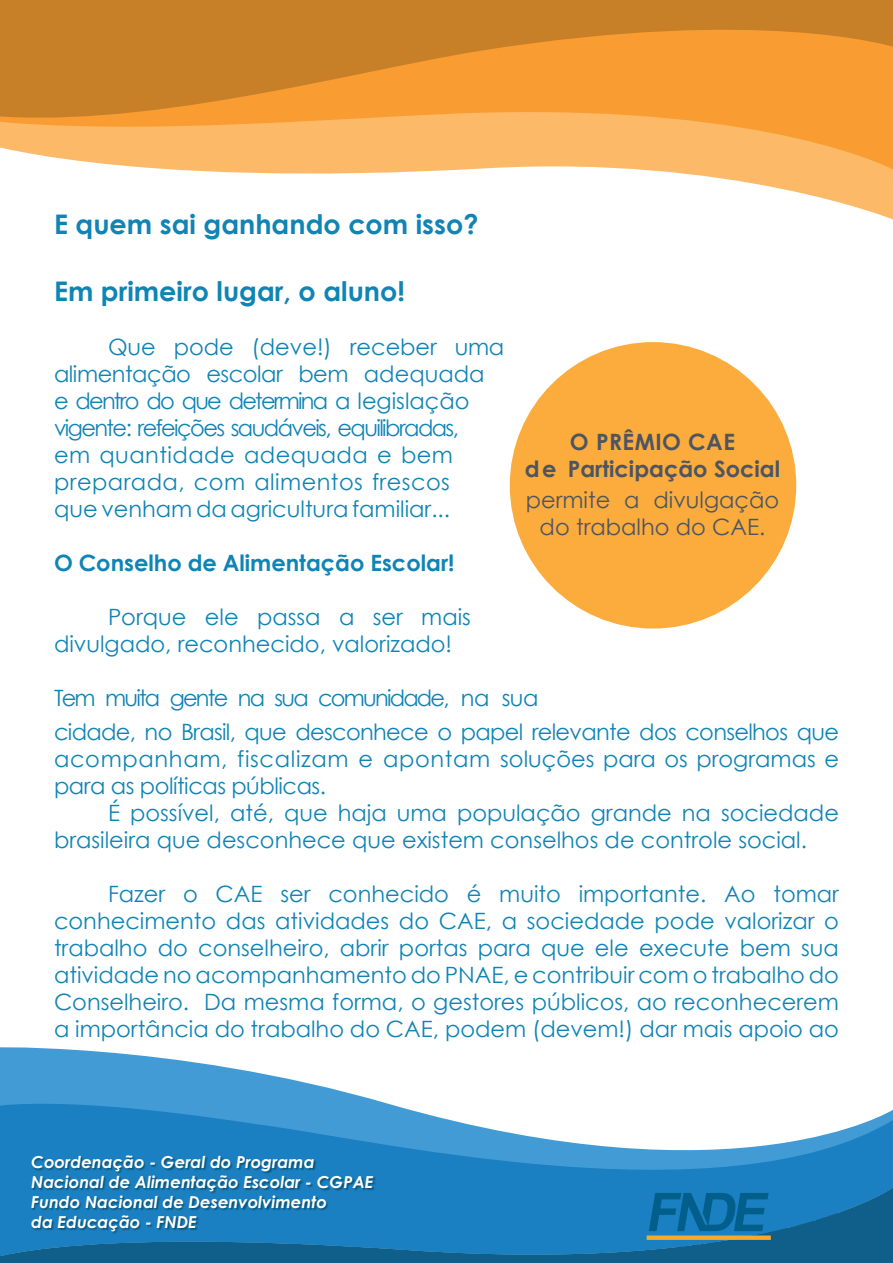
<style>
.page{position:relative;width:893px;height:1263px;background:#fff}
.page>*{position:absolute;margin:0;border:0;box-sizing:border-box;transform-origin:0 0}
.t1{font:700 27px "Century Gothic";color:#0f84b5}
.t2{font:22.5px/27px "Century Gothic";color:#0f84b5}
.t3{font:22.5px/33.9px "Century Gothic";letter-spacing:-.03em;color:#0f84b5}
.t4{font:22.5px/27px "Century Gothic";color:#4d5560;text-align:center}
.t5{font:700 22.5px "Century Gothic";color:#0f84b5}
.t6{font:700 22.5px/27px "Century Gothic";color:#4d5560;text-align:center}
.t7{font:italic 700 16.5px/19.8px "Century Gothic";color:#fff}
</style>
<div class="page">
<div style="left:0;top:0;width:893px;height:138px;background:#c78028"></div>
<svg style="left:193px;top:29px;width:699px;height:76px;fill:#f99d33"></svg>
<svg style="left:0;top:105px;width:892px;height:114px"></svg>
<svg style="left:0;top:1047px;width:333px;height:42px;fill:#439bd5"></svg>
<svg style="left:0;top:1089px;width:892px;height:99px"></svg>
<svg style="left:0;top:1188px;width:892px;height:75px;background:#1672ab"></svg>
<img style="left:30px;top:1153px;width:348px;height:83px">
<svg style="left:647px;top:1193px;width:124px;height:47px;background:#24759c"></svg>
<svg style="left:892px;top:1110px;width:1px;height:153px"></svg>
<svg style="left:892px;top:46px;width:1px;height:174px"></svg>
<div style="left:510px;top:342px;width:286px;height:286px;background:#fbac3d;border-radius:50%"></div>
<p class="t1" style="left:54px;top:204px;width:426px">E quem sai ganhando com isso?</p>
<p class="t1" style="left:54px;top:271px;width:352px">Em primeiro lugar, o aluno!</p>
<p class="t2" style="left:54px;top:333px;width:451px;text-indent:54px">Que pode (deve!) receber uma alimentação escolar bem adequada e dentro do que determina a legislação vigente: refeições saudáveis, equilibradas,<br>em quantidade adequada e bem preparada, com alimentos frescos<br>que venham da agricultura familiar...</p>
<p class="t5" style="left:54px;top:546px;width:402px">O Conselho de Alimentação Escolar!</p>
<p class="t2" style="left:54px;top:603px;width:418px;text-indent:54px">Porque ele passa a ser mais divulgado, reconhecido, valorizado!</p>
<p class="t3" style="left:54px;top:680px;width:786px">Tem muita gente na sua comunidade, na sua<br>cidade, no Brasil, que desconhece o papel relevante dos conselhos que</p>
<p class="t2" style="left:54px;top:745px;width:786px">acompanham, fiscalizam e apontam soluções para os programas e para as políticas públicas.</p>
<p class="t2" style="left:54px;top:799px;width:786px;text-indent:54px">É possível, até, que haja uma população grande na sociedade brasileira que desconhece que existem conselhos de controle social.</p>
<p class="t2" style="left:54px;top:880px;width:786px;text-align:justify;text-indent:54px">Fazer o CAE ser conhecido é muito importante. Ao tomar conhecimento das atividades do CAE, a sociedade pode valorizar o trabalho do conselheiro, abrir portas para que ele execute bem sua atividade no acompanhamento do PNAE, e contribuir com o trabalho do Conselheiro. Da mesma forma, o gestores públicos, ao reconhecerem a importância do trabalho do CAE, podem (devem!) dar mais apoio ao</p>
<p class="t6" style="left:525px;top:427px;width:257px">O PRÊMIO CAE<br>de Participação Social</p>
<p class="t4" style="left:526px;top:486px;width:255px">permite a divulgação do trabalho do CAE.</p>
<p class="t7" style="left:31px;top:1152px;width:344px">Coordenação - Geral do Programa<br>Nacional de Alimentação Escolar - CGPAE<br>Fundo Nacional de Desenvolvimento<br>da Educação - FNDE</p>
</div>
